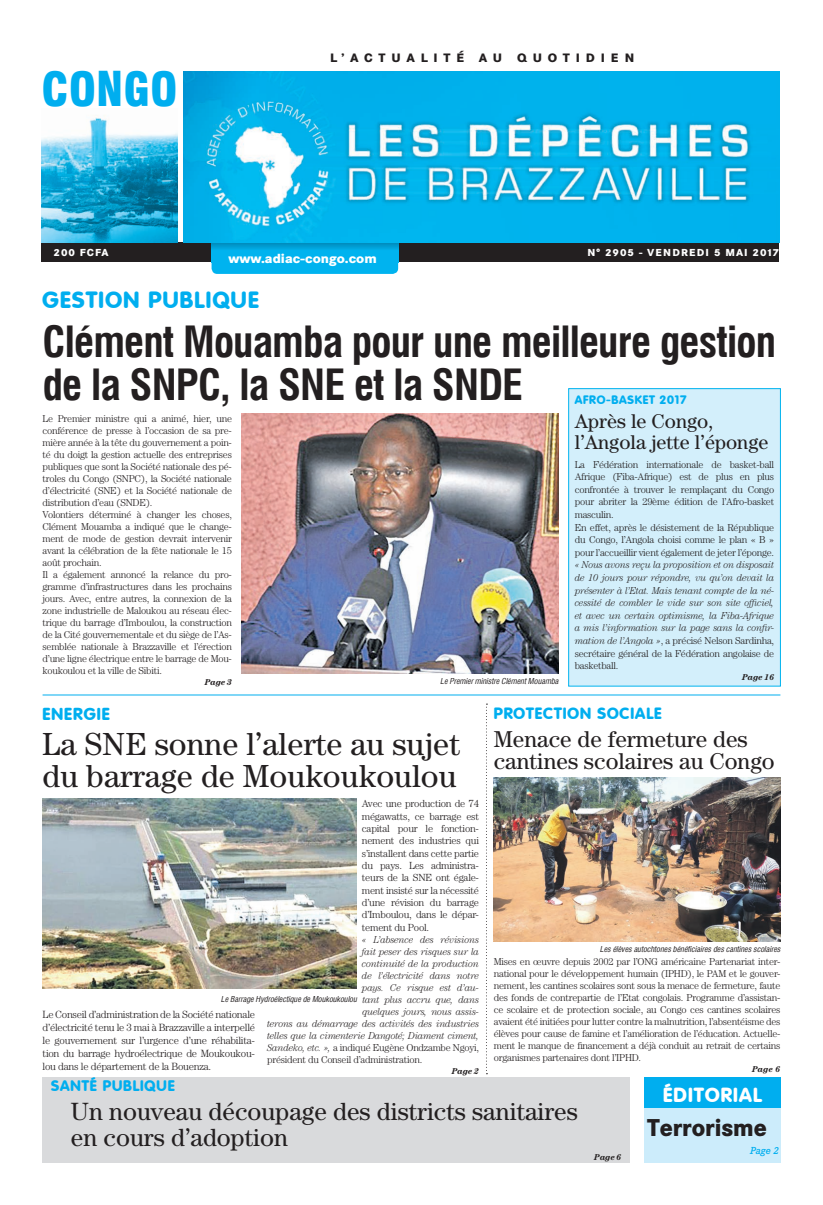
<style>
.page{position:relative;width:823px;height:1205px;background:#fff}
.page>*{position:absolute;margin:0;border:0;box-sizing:border-box;transform-origin:0 0}
.t1{font:900 46px "Corporate Condensed";color:#00aeef}
.t2{font:700 42px/43px "Corporate Condensed";letter-spacing:-.02em;color:#231f20}
.t3{font:32px/32px "Century";color:#231f20}
.t4{font:25px/26px "Century";color:#231f20}
.t5{font:800 24px "Corporate SBQ";color:#231f20;scale:.9 1}
.t6{font:23px/22px "Century";color:#231f20}
.t7{font:800 23px "Corporate Rounded";letter-spacing:.06em;color:#00aeef}
.t8{font:20px/21px "Century";color:#231f20}
.t9{font:800 20px "Corporate Rounded";letter-spacing:.06em;color:#fff}
.t10{font:800 17px "Corporate Rounded";letter-spacing:.06em;color:#00aeef}
.t11{font:800 16px "Corporate Rounded";letter-spacing:.06em;color:#00aeef}
.t12{font:800 15px "Corporate Rounded";letter-spacing:.06em;color:#00aeef}
.t13{font:800 13px "Corporate SBQ";color:#fff}
.t14{font:800 12px "Corporate SBQ";letter-spacing:.485em;color:#231f20}
.t15{font:800 12px "Corporate Rounded";letter-spacing:.06em;color:#00aeef}
.t16{font:300 10.5px/13px "Century";letter-spacing:-.025em;color:#231f20;text-align:justify}
.t17{font:300 10.3px/12.4px "Century";letter-spacing:-.025em;color:#231f20;text-align:justify}
.t18{font:300 10px/12px "Century";letter-spacing:-.025em;color:#231f20}
.t19{font:italic 300 10px/12.6px "Century";letter-spacing:-.025em;color:#231f20;text-align:justify;scale:.95 1}
.t20{font:800 10px "Corporate SBQ";letter-spacing:.1em;color:#fff}
.t21{font:italic 500 10px "Corporate EBQ";color:#00aeef}
.t22{font:italic 700 8.5px "Century";color:#231f20}
.t23{font:italic 8px "Corporate Condensed";color:#231f20}
.s1{font-style:normal}
.s2{font-style:italic}
</style>
<div class="page">
<div style="left:41px;top:242px;width:737px;height:19px;background:#231f20"></div>
<svg style="left:211px;top:262px;width:187px;height:12px;background:#03b4ef"></svg>
<div style="left:211px;top:242px;width:187px;height:20px;background:linear-gradient(to bottom,#0098cd,#00baf8)"></div>
<img style="left:184px;top:72px;width:594px;height:170px">
<img style="left:41px;top:115px;width:136px;height:127px">
<div style="left:643px;top:1086px;width:137px;height:76px;background:#ccecfb"></div>
<div style="left:643px;top:1077px;width:137px;height:30px;background:#00aeef"></div>
<div style="left:568px;top:389px;width:212px;height:297px;background:#d3effb"></div>
<div style="left:567px;top:388px;width:213px;height:298px;border:1px solid #00b3ef"></div>
<div style="left:43px;top:1077px;width:586px;height:85px;background:#d9dadc"></div>
<img style="left:43px;top:799px;width:313px;height:189px">
<img style="left:493px;top:778px;width:287px;height:163px">
<img style="left:242px;top:414px;width:316px;height:259px">
<hr style="left:43px;top:694px;width:737px;height:1px;background:#00aeef">
<svg style="left:486px;top:703px;width:1px;height:371px"></svg>
<h1 class="t1" style="left:41px;top:62px;width:137px">CONGO</h1>
<p class="t14" style="left:330px;top:50px;width:305px">L’ACTUALITÉ AU QUOTIDIEN</p>
<p class="t20" style="left:53px;top:246px;width:57px">200 FCFA</p>
<h3 class="t13" style="left:228px;top:250px;width:150px">www.adiac-congo.com</h3>
<p class="t20" style="left:587px;top:246px;width:193px">N° 2905 - VENDREDI 5 MAI 2017</p>
<h3 class="t7" style="left:43px;top:286px;width:217px">GESTION PUBLIQUE</h3>
<h2 class="t2" style="left:43px;top:320px;width:734px">Clément Mouamba pour une meilleure gestion de la SNPC, la SNE et la SNDE</h2>
<p class="t15" style="left:574px;top:393px;width:113px">AFRO-BASKET 2017</p>
<h3 class="t8" style="left:574px;top:411px;width:195px">Après le Congo, l’Angola jette l’éponge</h3>
<p class="t18" style="left:574px;top:458px;width:201px;line-height:12.6px">La Fédération internationale de basket-ball Afrique (Fiba-Afrique) est de plus en plus confrontée à trouver le remplaçant du Congo pour abriter la 29ème édition de l’Afro-basket masculin.<br>En effet, après le désistement de la République du Congo, l’Angola choisi comme le plan « B » pour l’accueillir vient également de jeter l’éponge.</p>
<p class="t19" style="left:574px;top:559px;width:211px">« Nous avons reçu la proposition et on disposait de 10 jours pour répondre, vu qu’on devait la présenter à l’Etat. Mais tenant compte de la né&shy;cessité de combler le vide sur son site officiel, et avec un certain optimisme, la Fiba-Afrique a mis l’information sur la page sans la confir&shy;mation de l’Angola »<span class="s1">, a précisé Nelson Sardinha, secrétaire général de la Fédération angolaise de basketball.</span></p>
<p class="t22" style="left:741px;top:672px;width:34px">Page 16</p>
<p class="t18" style="left:43px;top:412px;width:191px">Le Premier ministre qui a animé, hier, une conférence de presse à l’occasion de sa pre&shy;mière année à la tête du gouvernement a poin&shy;té du doigt la gestion actuelle des entreprises publiques que sont la Société nationale des pé&shy;troles du Congo (SNPC), la Société nationale d’électricité (SNE) et la Société nationale de distribution d’eau (SNDE).<br>Volontiers déterminé à changer les choses, Clément Mouamba a indiqué que le change&shy;ment de mode de gestion devrait intervenir avant la célébration de la fête nationale le 15 août prochain.<br>Il a également annoncé la relance du pro&shy;gramme d’infrastructures dans les prochains jours. Avec, entre autres, la connexion de la zone industrielle de Maloukou au réseau élec&shy;trique du barrage d’Imboulou, la construction de la Cité gouvernementale et du siège de l’As&shy;semblée nationale à Brazzaville et l’érection d’une ligne électrique entre le barrage de Mou&shy;koukoulou et la ville de Sibiti.</p>
<p class="t22" style="left:204px;top:677px;width:29px">Page 3</p>
<p class="t23" style="left:440px;top:676px;width:120px">Le Premier ministre Clément Mouamba</p>
<h3 class="t10" style="left:43px;top:704px;width:69px">ENERGIE</h3>
<h3 class="t3" style="left:43px;top:727px;width:418px">La SNE sonne l’alerte au sujet du barrage de Moukoukoulou</h3>
<p class="t17" style="left:362px;top:797px;width:119px">Avec une production de 74 mégawatts, ce barrage est capital pour le fonction&shy;nement des industries qui s’installent dans cette partie du pays. Les administra&shy;teurs de la SNE ont égale&shy;ment insisté sur la nécessité d’une révision du barrage d’Imboulou, dans le dépar&shy;tement du Pool.</p>
<p class="t19" style="left:362px;top:933px;width:125px">« L’absence des révisions</p>
<p class="t19" style="left:362px;top:945px;width:125px">fait peser des risques sur la</p>
<p class="t19" style="left:362px;top:957px;width:125px">continuité de la production</p>
<p class="t19" style="left:362px;top:969px;width:125px">de l’électricité dans notre</p>
<p class="t19" style="left:362px;top:981px;width:125px">pays. Ce risque est d’au-</p>
<p class="t19" style="left:362px;top:993px;width:124px">tant plus accru que, dans</p>
<p class="t19" style="left:362px;top:1005px;width:124px">quelques jours, nous assis-</p>
<p class="t19" style="left:267px;top:1017px;width:224px">terons au démarrage des activités des industries</p>
<p class="t19" style="left:267px;top:1029px;width:224px">telles que la cimenterie Dangoté; Diament ciment,</p>
<p class="t18" style="left:267px;top:1041px;width:213px"><span class="s2">Sandeko, etc. »,</span> a indiqué Eugène Ondzambe Ngoyi,</p>
<p class="t18" style="left:267px;top:1053px;width:157px">président du Conseil d’administration.</p>
<p class="t22" style="left:451px;top:1066px;width:29px">Page 2</p>
<p class="t23" style="left:221px;top:994px;width:137px">Le Barrage Hydroélectique de Moukoukoulou</p>
<p class="t16" style="left:43px;top:1007px;width:214px">Le Conseil d’administration de la Société nationale d’électricité tenu le 3 mai à Brazzaville a interpellé le gouvernement sur l’urgence d’une réhabilita&shy;tion du barrage hydroélectrique de Moukoukou&shy;lou dans le département de la Bouenza.</p>
<h3 class="t11" style="left:493px;top:704px;width:169px">PROTECTION SOCIALE</h3>
<h3 class="t6" style="left:493px;top:727px;width:282px">Menace de fermeture des cantines scolaires au Congo</h3>
<p class="t23" style="left:599px;top:944px;width:182px">Les élèves autochtones bénéficiaires des cantines scolaires</p>
<p class="t18" style="left:493px;top:955px;width:288px;text-align:justify">Mises en œuvre depuis 2002 par l’ONG américaine Partenariat inter&shy;national pour le développement humain (IPHD), le PAM et le gouver&shy;nement, les cantines scolaires sont sous la menace de fermeture, faute des fonds de contrepartie de l’Etat congolais. Programme d’assistan&shy;ce scolaire et de protection sociale, au Congo ces cantines scolaires avaient été initiées pour lutter contre la malnutrition, l’absentéisme des élèves pour cause de famine et l’amélioration de l’éducation. Actuelle&shy;ment le manque de financement a déjà conduit au retrait de certains organismes partenaires dont l’IPHD.</p>
<p class="t22" style="left:751px;top:1064px;width:30px">Page 6</p>
<h3 class="t12" style="left:51px;top:1077px;width:125px">SANTÉ PUBLIQUE</h3>
<h3 class="t4" style="left:71px;top:1098px;width:508px">Un nouveau découpage des districts sanitaires en cours d’adoption</h3>
<p class="t22" style="left:594px;top:1152px;width:29px">Page 6</p>
<h3 class="t9" style="left:662px;top:1082px;width:100px">ÉDITORIAL</h3>
<h3 class="t5" style="left:646px;top:1112px;width:134px">Terrorisme</h3>
<p class="t21" style="left:749px;top:1144px;width:30px">Page 2</p>
</div>
